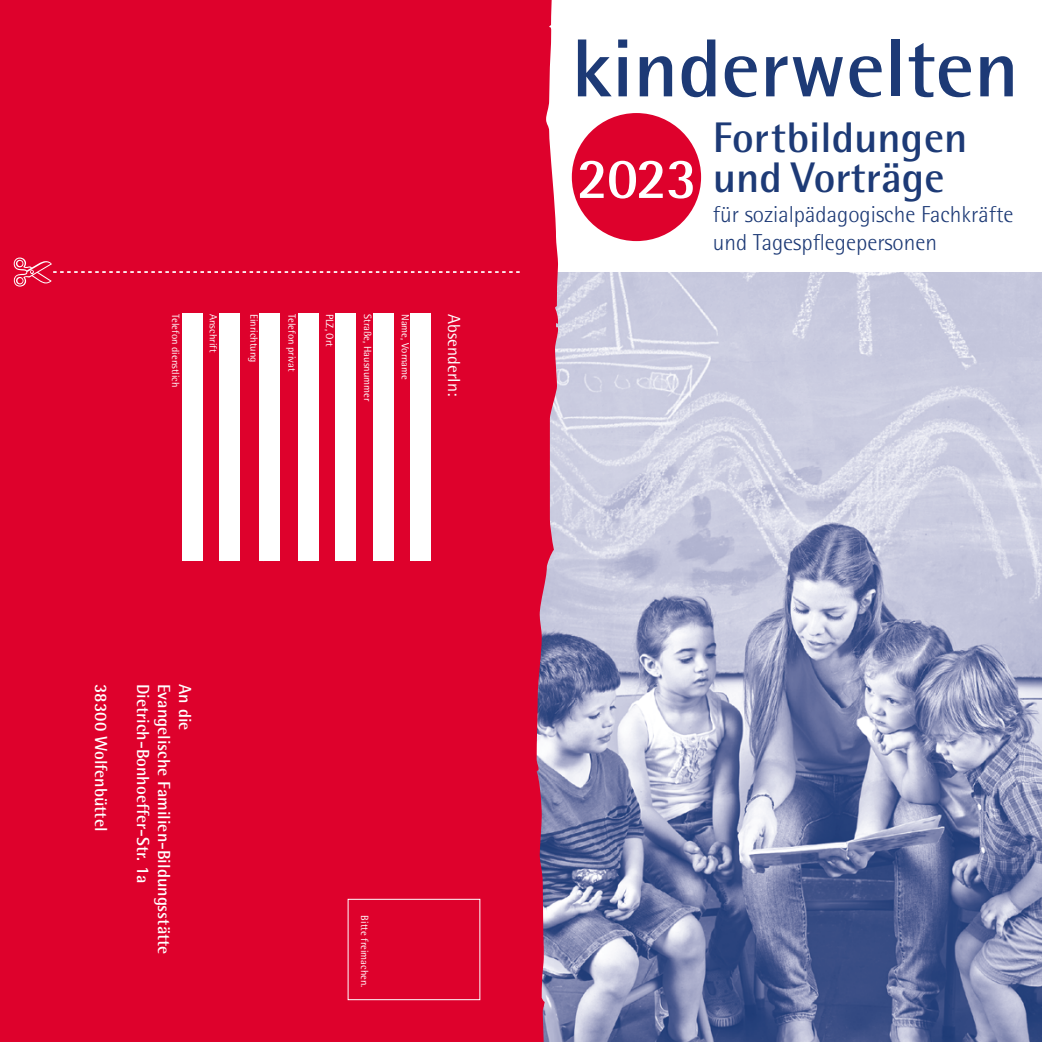
<style>
.page{position:relative;width:1042px;height:1042px;background:#fff}
.page>*{position:absolute;margin:0;border:0;box-sizing:border-box;transform-origin:0 0}
.t1{font:700 82.42px "Rotis Semi Sans";color:#1d3a76}
.t2{font:700 57.75px "Rotis Semi Sans";color:#fff}
.t3{font:700 42.88px "Rotis Semi Sans";color:#1d3a76}
.t4{font:300 23.1px "Rotis Semi Sans";color:#1d3a76}
.Subline{font:700 17.5px "Rotis Semi Sans";color:#fff}
.Adresse{font:17.5px "Rotis Semi Sans";color:#fff}
.Adresse-2{font:10.5px "Rotis Semi Sans";color:#fff}
</style>
<div class="page">
<img style="left:558px;top:272px;width:484px;height:770px">
<div style="left:572px;top:113px;width:129px;height:128px;background:#de012c;border-radius:50%"></div>
<svg style="left:521px;top:0;width:37px;height:1042px;background:#cd3259"></svg>
<div style="left:0;top:0;width:521px;height:1042px;background:#de012c"></div>
<svg style="left:14px;top:257px;width:506px;height:30px"></svg>
<div style="left:348px;top:899px;width:132px;height:101px;border:1px solid #fff"></div>
<div style="left:182px;top:314px;width:20px;height:247px;background:#fff"></div>
<div style="left:219px;top:314px;width:20px;height:247px;background:#fff"></div>
<div style="left:259px;top:314px;width:20px;height:247px;background:#fff"></div>
<div style="left:298px;top:314px;width:20px;height:247px;background:#fff"></div>
<div style="left:336px;top:314px;width:20px;height:247px;background:#fff"></div>
<div style="left:373px;top:314px;width:20px;height:247px;background:#fff"></div>
<div style="left:411px;top:314px;width:20px;height:247px;background:#fff"></div>
<p class="Adresse-2" style="left:182px;top:314px;width:75px;rotate:90deg">Telefon dienstlich</p>
<p class="Adresse-2" style="left:220px;top:314px;width:40px;rotate:90deg">Anschrift</p>
<p class="Adresse-2" style="left:260px;top:314px;width:50px;rotate:90deg">Einrichtung</p>
<p class="Adresse-2" style="left:298px;top:314px;width:59px;rotate:90deg">Telefon privat</p>
<p class="Adresse-2" style="left:336px;top:314px;width:35px;rotate:90deg">PLZ, Ort</p>
<p class="Adresse-2" style="left:374px;top:314px;width:89px;rotate:90deg">Straße, Hausnummer</p>
<p class="Adresse-2" style="left:411px;top:314px;width:68px;rotate:90deg">Name, Vorname</p>
<p class="Adresse" style="left:464px;top:314px;width:84px;rotate:90deg">AbsenderIn:</p>
<p class="Subline" style="left:112px;top:684px;width:149px;rotate:90deg">38300 Wolfenbüttel</p>
<p class="Subline" style="left:154px;top:684px;width:201px;rotate:90deg">Dietrich-Bonhoeffer-Str. 1a</p>
<p class="Subline" style="left:175px;top:684px;width:272px;rotate:90deg">Evangelische Familien-Bildungsstätte</p>
<p class="Subline" style="left:196px;top:684px;width:48px;rotate:90deg">An die</p>
<p class="Adresse-2" style="left:371px;top:915px;width:74px;rotate:90deg">Bitte freimachen.</p>
<p class="t1" style="left:572px;top:18px;width:448px">kinderwelten</p>
<p class="t3" style="left:713px;top:111px;width:256px">Fortbildungen</p>
<p class="t3" style="left:713px;top:151px;width:233px">und Vorträge</p>
<p class="t4" style="left:713px;top:201px;width:302px">für sozialpädagogische Fachkräfte</p>
<p class="t4" style="left:713px;top:228px;width:226px">und Tagespflegepersonen</p>
<p class="t2" style="left:577px;top:143px;width:122px">2023</p>
</div>
